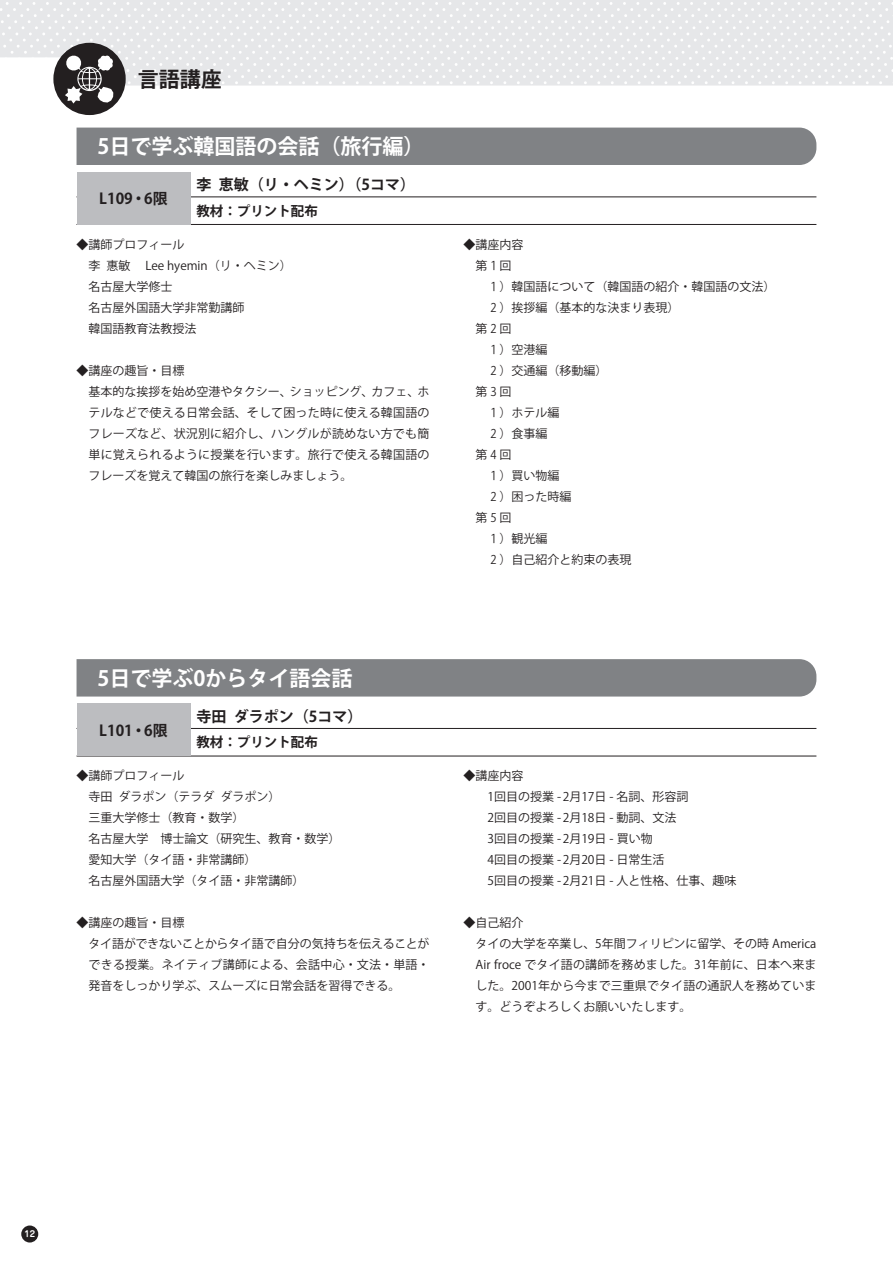
<style>
.page{position:relative;width:893px;height:1263px;background:#fff}
.page>*{position:absolute;margin:0;border:0;box-sizing:border-box;transform-origin:0 0}
.t1{font:700 21px "Koz Go Pro";color:#fff}
.t2{font:700 21px "Koz Go Pro";color:#231f20}
.t3{font:700 15px "Koz Go Pro";color:#231f20}
.t4{font:700 13.5px "Koz Go Pro";color:#231f20}
.t5{font:12px/21px "Koz Go Pro";color:#231f20}
.t6{font:700 8.55px "Jun 501 Pro";color:#fff}
</style>
<div class="page">
<svg style="left:0;top:0;width:893px;height:113px"></svg>
<div style="left:53px;top:43px;width:73px;height:72px;border:4px solid #231f20;border-radius:50%"></div>
<div style="left:77px;top:128px;width:739px;height:37px;background:#808285"></div>
<hr style="left:77px;top:197px;width:739px;height:1px;background:#231f20">
<hr style="left:77px;top:224px;width:739px;height:1px;background:#231f20">
<div style="left:77px;top:172px;width:113px;height:52px;background:#bcbdc0"></div>
<div style="left:77px;top:659px;width:739px;height:37px;background:#808285"></div>
<hr style="left:77px;top:728px;width:739px;height:1px;background:#231f20">
<hr style="left:77px;top:756px;width:739px;height:1px;background:#231f20">
<div style="left:77px;top:704px;width:113px;height:52px;background:#bcbdc0"></div>
<div style="left:21px;top:1225px;width:17px;height:17px;background:#231f20;border-radius:50%"></div>
<h1 class="t2" style="left:138px;top:66px;width:86px">言語講座</h1>
<h1 class="t1" style="left:77px;top:133px;width:350px">　5日で学ぶ韓国語の会話（旅行編）</h1>
<p class="t3" style="left:196px;top:175px;width:220px">李 恵敏（リ・ヘミン）（5コマ）</p>
<p class="t4" style="left:196px;top:202px;width:123px">教材：プリント配布</p>
<p class="t5" style="left:89px;top:234px;width:205px;text-indent:-12px">◆講師プロフィール<br>李 惠敏 　Lee hyemin（リ・ヘミン）名古屋大学修士<br>名古屋外国語大学非常勤講師<br>韓国語教育法教授法</p>
<p class="t5" style="left:89px;top:360px;width:342px;text-indent:-12px">◆講座の趣旨・目標<br>基本的な挨拶を始め空港やタクシー、ショッピング、カフェ、ホテルなどで使える日常会話、そして困った時に使える韓国語のフレーズなど、状況別に紹介し、ハングルが読めない方でも簡単に覚えられるように授業を行います。旅行で使える韓国語のフレーズを覚えて韓国の旅行を楽しみましょう。</p>
<p class="t3" style="left:99px;top:189px;width:70px">L109・6限</p>
<p class="t5" style="left:463px;top:234px;width:61px">◆講座内容</p>
<p class="t5" style="left:475px;top:255px;width:37px">第1回</p>
<p class="t5" style="left:490px;top:276px;width:286px">1 ）韓国語について（韓国語の紹介・韓国語の文法）</p>
<p class="t5" style="left:490px;top:297px;width:190px">2 ）挨拶編（基本的な決まり表現）</p>
<p class="t5" style="left:475px;top:318px;width:37px">第2回</p>
<p class="t5" style="left:490px;top:339px;width:58px">1 ）空港編</p>
<p class="t5" style="left:490px;top:360px;width:118px">2 ）交通編（移動編）</p>
<p class="t5" style="left:475px;top:381px;width:37px">第3回</p>
<p class="t5" style="left:490px;top:402px;width:70px">1 ）ホテル編</p>
<p class="t5" style="left:490px;top:423px;width:58px">2 ）食事編</p>
<p class="t5" style="left:475px;top:444px;width:37px">第4回</p>
<p class="t5" style="left:490px;top:465px;width:70px">1 ）買い物編</p>
<p class="t5" style="left:490px;top:486px;width:82px">2 ）困った時編</p>
<p class="t5" style="left:475px;top:507px;width:37px">第5回</p>
<p class="t5" style="left:490px;top:528px;width:58px">1 ）観光編</p>
<p class="t5" style="left:490px;top:549px;width:142px">2 ）自己紹介と約束の表現</p>
<h1 class="t1" style="left:77px;top:665px;width:278px">　5日で学ぶ0からタイ語会話</h1>
<p class="t3" style="left:196px;top:707px;width:168px">寺田 ダラポン（5コマ）</p>
<p class="t4" style="left:196px;top:733px;width:123px">教材：プリント配布</p>
<p class="t5" style="left:89px;top:766px;width:254px;text-indent:-12px">◆講師プロフィール<br>寺田 ダラポン（テラダ ダラポン）<br>三重大学修士（教育・数学）<br>名古屋大学　博士論文（研究生、教育・数学）愛知大学（タイ語・非常講師）<br>名古屋外国語大学（タイ語・非常講師）</p>
<p class="t5" style="left:89px;top:913px;width:343px;text-indent:-12px">◆講座の趣旨・目標<br>タイ語ができないことからタイ語で自分の気持ちを伝えることができる授業。ネイティブ講師による、会話中心・文法・単語・発音をしっかり学ぶ、スムーズに日常会話を習得できる。</p>
<p class="t3" style="left:99px;top:720px;width:70px">L101・6限</p>
<p class="t5" style="left:487px;top:766px;width:251px;text-indent:-24px">◆講座内容<br>1回目の授業 - 2月17日 - 名詞、形容詞<br>2回目の授業 - 2月18日 - 動詞、文法<br>3回目の授業 - 2月19日 - 買い物<br>4回目の授業 - 2月20日 - 日常生活<br>5回目の授業 - 2月21日 - 人と性格、仕事、趣味</p>
<p class="t5" style="left:475px;top:913px;width:342px;text-indent:-12px">◆自己紹介<br>タイの大学を卒業し、5年間フィリピンに留学、その時 America<br>Air froce でタイ語の講師を務めました。31年前に、日本へ来ました。2001年から今まで三重県でタイ語の通訳人を務めています。どうぞよろしくお願いいたします。</p>
<p class="t6" style="left:24px;top:1227px;width:12px">12</p>
</div>
